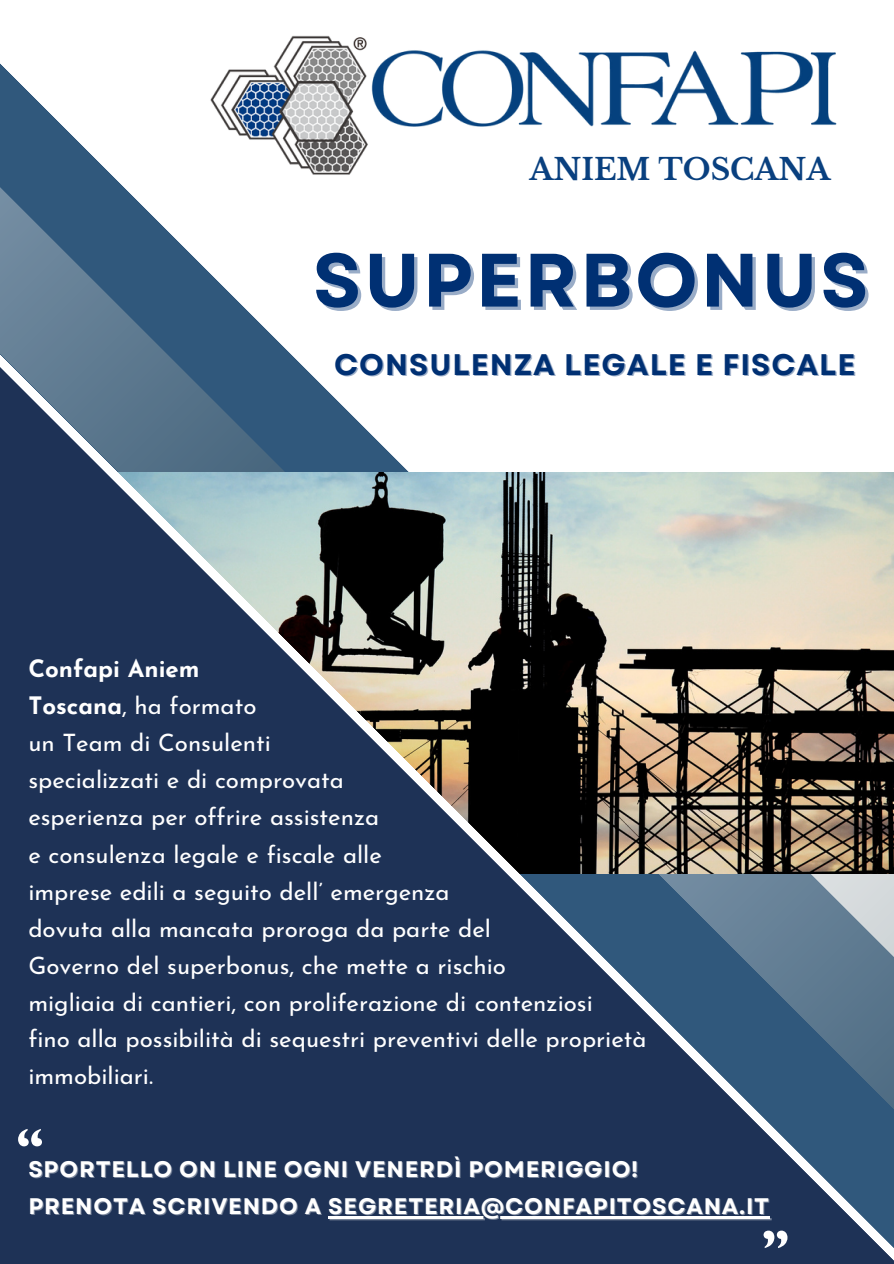
<style>
.page{position:relative;width:894px;height:1264px;background:#fff}
.page>*{position:absolute;margin:0;border:0;box-sizing:border-box;transform-origin:0 0}
.t1{font:700 75.45px "Garet";letter-spacing:.035em;color:#003073}
.t2{font:700 29.7px "Garet";letter-spacing:.035em;color:#003073}
.t3{font:700 29.55px "Libre Baskerville";color:#09407f}
.t4{font:24px/37.2px "Josefin Sans";color:#fff}
.t5{font:700 24px "Josefin Sans";color:#fff}
.t6{font:700 22.5px "Garet";letter-spacing:.035em;color:#fff}
.s1{font-weight:700}
</style>
<div class="page">
<img style="left:0;top:35px;width:893px;height:1228px">
<hr style="left:328px;top:1216px;width:441px;height:2px;background:#fff">
<p class="t3" style="left:529px;top:151px;width:302px">ANIEM TOSCANA</p>
<p class="t1" style="left:313px;top:226px;width:557px">SUPERBONUS</p>
<p class="t2" style="left:334px;top:343px;width:522px">CONSULENZA LEGALE E FISCALE</p>
<h2 class="t5" style="left:28px;top:659px;width:173px">Confapi Aniem</h2>
<h1 class="t4" style="left:28px;top:689px;width:229px"><span class="s1">Toscana</span>, ha formato</h1>
<h2 class="t4" style="left:28px;top:726px;width:244px">un Team di Consulenti</h2>
<p class="t4" style="left:28px;top:763px;width:317px">specializzati e di comprovata</p>
<p class="t4" style="left:28px;top:800px;width:352px">esperienza per offrire assistenza</p>
<p class="t4" style="left:28px;top:838px;width:355px">e consulenza legale e fiscale alle</p>
<p class="t4" style="left:28px;top:875px;width:423px">imprese edili a seguito dell’ emergenza</p>
<p class="t4" style="left:28px;top:912px;width:566px">dovuta alla mancata proroga da parte del<br>Governo del superbonus, che mette a rischio migliaia di cantieri, con proliferazione di contenziosi</p>
<p class="t4" style="left:28px;top:1022px;width:619px">fino alla possibilità di sequestri preventivi delle proprietà immobiliari.</p>
<p class="t6" style="left:28px;top:1152px;width:611px">SPORTELLO ON LINE OGNI VENERDÌ POMERIGGIO!</p>
<p class="t6" style="left:28px;top:1189px;width:742px">PRENOTA SCRIVENDO A SEGRETERIA@CONFAPITOSCANA.IT</p>
</div>
